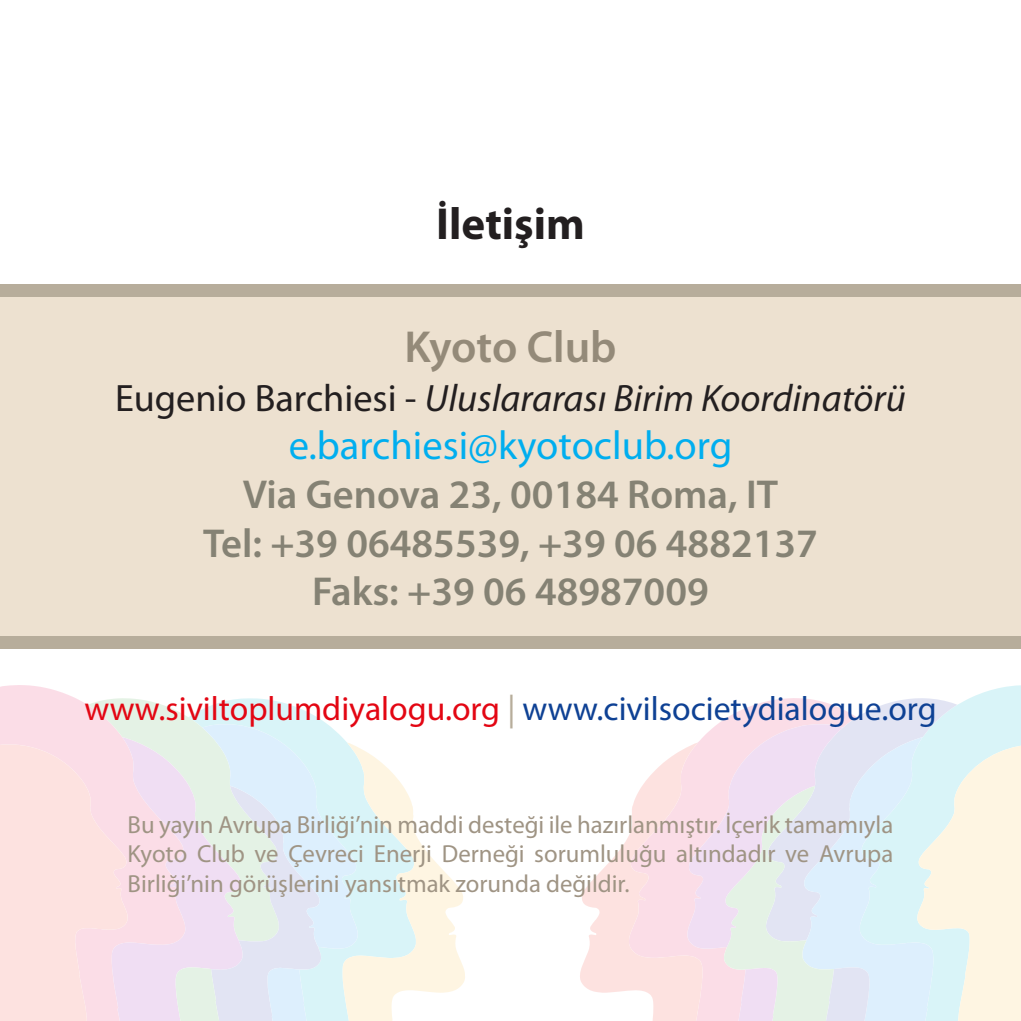
<style>
.page{position:relative;width:1021px;height:1021px;background:#fff}
.page>*{position:absolute;margin:0;border:0;box-sizing:border-box;transform-origin:0 0}
.t1{font:600 45px "Myriad Pro";letter-spacing:-.005em;color:#948a79}
.t2{font:700 45px "Myriad Pro";color:#231f20}
.t3{font:600 40.5px "Myriad Pro";color:#858274}
.t4{font:40.5px "Myriad Pro";color:#00aeef}
.t5{font:italic 38.25px "Myriad Pro";color:#231f20}
.t6{font:33.75px "Myriad Pro";color:#0e4194}
.t7{font:24.75px/29.7px "Myriad Pro";color:#9f9484;text-align:justify}
.s1{font-style:normal}
.s2{color:#e30613}
.s3{color:#b7ad9b}
</style>
<div class="page">
<svg style="left:957px;top:685px;width:63px;height:39px;fill:#d9f4f8"></svg>
<svg style="left:0;top:685px;width:88px;height:39px;background:#fbe1ea"></svg>
<svg style="left:718px;top:702px;width:47px;height:22px"></svg>
<svg style="left:279px;top:702px;width:48px;height:22px"></svg>
<svg style="left:88px;top:698px;width:191px;height:26px"></svg>
<svg style="left:765px;top:698px;width:192px;height:26px"></svg>
<svg style="left:580px;top:724px;width:440px;height:297px;background:#eeecef"></svg>
<svg style="left:0;top:724px;width:465px;height:296px;background:#efeaed"></svg>
<div style="left:0;top:297px;width:1020px;height:339px;background:#ede1d0"></div>
<div style="left:0;top:284px;width:1020px;height:13px;background:#b7ad9b"></div>
<div style="left:0;top:636px;width:1020px;height:13px;background:#b7ad9b"></div>
<p class="t2" style="left:436px;top:194px;width:150px">İletişim</p>
<p class="t1" style="left:404px;top:318px;width:214px">Kyoto Club</p>
<p class="t5" style="left:115px;top:374px;width:792px"><span class="s1">Eugenio Barchiesi -</span> Uluslararası Birim Koordinatörü</p>
<p class="t4" style="left:289px;top:421px;width:445px">e.barchiesi@kyotoclub.org</p>
<p class="t3" style="left:243px;top:468px;width:536px">Via Genova 23, 00184 Roma, IT</p>
<p class="t3" style="left:203px;top:517px;width:616px">Tel: +39 06485539, +39 06 4882137</p>
<p class="t3" style="left:312px;top:566px;width:398px">Faks: +39 06 48987009</p>
<p class="t6" style="left:84px;top:688px;width:853px"><span class="s2">www.siviltoplumdiyalogu.org</span> <span class="s3">|</span> www.civilsocietydialogue.org</p>
<p class="t7" style="left:128px;top:809px;width:767px">Bu yayın Avrupa Birliği’nin maddi desteği ile hazırlanmıştır. İçerik tamamıyla Kyoto Club ve Çevreci Enerji Derneği sorumluluğu altındadır ve Avrupa Birliği’nin görüşlerini yansıtmak zorunda değildir.</p>
</div>
